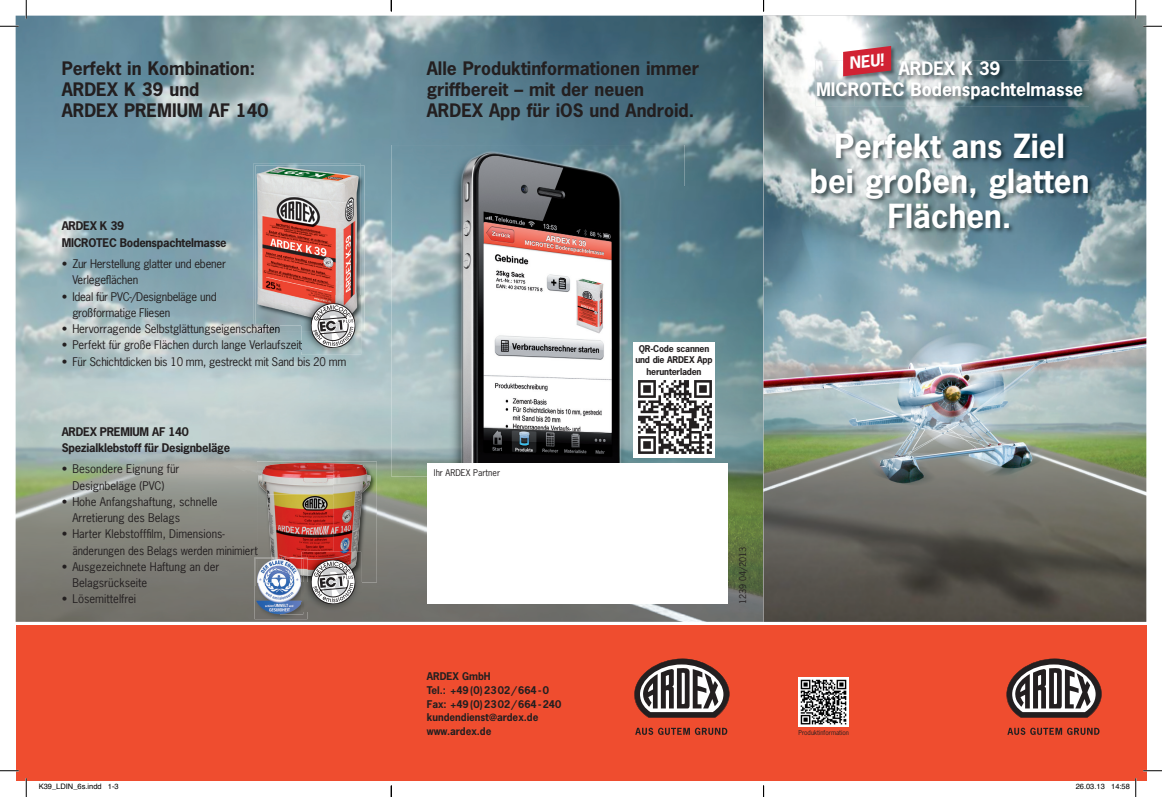
<style>
.page{position:relative;width:1162px;height:797px;background:#fff}
.page>*{position:absolute;margin:0;border:0;box-sizing:border-box;transform-origin:0 0}
.t1{font:700 31.25px/35px "News Gothic";color:#fff;text-align:center}
.t2{font:700 17.5px/21px "News Gothic Std";color:#231f20}
.t3{font:700 17.5px/21px "News Gothic Std";color:#fff;text-align:center}
.t4{font:italic 700 15.62px "News Gothic Std";color:#fff}
.t5{font:11.25px/16.2px "News Gothic";letter-spacing:-.01em;color:#231f20}
.t6{font:700 11.25px/16.2px "News Gothic";letter-spacing:-.02em;color:#231f20}
.t7{font:700 10px/13.8px "News Gothic Std";color:#231f20}
.t8{font:700 8.75px/11.4px "News Gothic";letter-spacing:-.02em;color:#231f20;text-align:center}
.t9{font:8.75px "News Gothic";color:#231f20}
.t10{font:700 8.75px "News Gothic Std";letter-spacing:-.02em;color:#231f20}
.t11{font:7.5px "Helvetica";color:#000}
.t12{font:6.38px "News Gothic Std";color:#231f20}
.s1{font-size:9.38px}
.s2{font-family:"News Gothic Std"}
</style>
<div class="page">
<img style="left:16px;top:16px;width:747px;height:606px">
<img style="left:763px;top:16px;width:383px;height:606px">
<img style="left:815px;top:60px;width:274px;height:46px">
<img style="left:810px;top:132px;width:284px;height:103px">
<div style="left:16px;top:625px;width:1130px;height:156px;background:#ef4d2f"></div>
<svg style="left:1006px;top:658px;width:95px;height:59px"></svg>
<svg style="left:1007px;top:727px;width:92px;height:8px"></svg>
<svg style="left:634px;top:658px;width:95px;height:59px"></svg>
<svg style="left:635px;top:727px;width:92px;height:8px"></svg>
<img style="left:843px;top:46px;width:53px;height:36px">
<svg style="left:843px;top:46px;width:48px;height:30px"></svg>
<img style="left:799px;top:677px;width:49px;height:50px">
<img style="left:279px;top:165px;width:85px;height:166px">
<img style="left:256px;top:325px;width:23px;height:6px">
<img style="left:254px;top:163px;width:106px;height:161px">
<img style="left:256px;top:165px;width:104px;height:160px">
<svg style="left:254px;top:324px;width:25px;height:1px"></svg>
<img style="left:475px;top:187px;width:152px;height:276px">
<img style="left:391px;top:145px;width:84px;height:331px">
<img style="left:475px;top:145px;width:209px;height:42px">
<img style="left:627px;top:186px;width:57px;height:277px">
<div style="left:427px;top:463px;width:300px;height:140px;background:#fff"></div>
<img style="left:257px;top:461px;width:120px;height:121px">
<img style="left:258px;top:463px;width:75px;height:31px">
<img style="left:333px;top:463px;width:37px;height:63px">
<img style="left:267px;top:494px;width:66px;height:32px">
<img style="left:269px;top:526px;width:64px;height:31px">
<img style="left:333px;top:526px;width:26px;height:25px">
<img style="left:254px;top:557px;width:53px;height:62px">
<svg style="left:257px;top:546px;width:14px;height:12px"></svg>
<img style="left:271px;top:557px;width:31px;height:1px">
<img style="left:255px;top:558px;width:24px;height:56px">
<img style="left:279px;top:582px;width:24px;height:32px">
<img style="left:257px;top:558px;width:45px;height:24px">
<img style="left:302px;top:295px;width:59px;height:60px">
<img style="left:302px;top:295px;width:58px;height:30px">
<svg style="left:310px;top:302px;width:46px;height:47px"></svg>
<img style="left:356px;top:551px;width:5px;height:60px">
<img style="left:302px;top:551px;width:55px;height:25px">
<svg style="left:302px;top:558px;width:54px;height:53px;background:#978785"></svg>
<div style="left:633px;top:342px;width:82px;height:115px;background:#fff"></div>
<img style="left:638px;top:380px;width:74px;height:74px">
<svg style="left:0;top:25px;width:19px;height:2px"></svg>
<svg style="left:1143px;top:25px;width:19px;height:2px"></svg>
<svg style="left:0;top:770px;width:19px;height:1px"></svg>
<svg style="left:1143px;top:770px;width:19px;height:1px"></svg>
<svg style="left:25px;top:0;width:2px;height:19px"></svg>
<svg style="left:25px;top:778px;width:2px;height:19px"></svg>
<svg style="left:1135px;top:0;width:1px;height:19px"></svg>
<svg style="left:1135px;top:778px;width:1px;height:19px"></svg>
<svg style="left:390px;top:0;width:2px;height:11px"></svg>
<svg style="left:390px;top:785px;width:2px;height:12px"></svg>
<svg style="left:763px;top:785px;width:1px;height:12px"></svg>
<h2 class="t2" style="left:62px;top:58px;width:208px">Perfekt in Kombination:<br>ARDEX K 39 und<br>ARDEX PREMIUM AF 140</h2>
<p class="t6" style="left:62px;top:218px;width:166px">ARDEX K 39<br>MICROTEC Bodenspachtelmasse</p>
<p class="t5" style="left:72px;top:256px;width:155px;text-indent:-11px">• Zur Herstellung glatter und ebener<br>Verlegeflächen</p>
<p class="t5" style="left:72px;top:288px;width:146px;text-indent:-11px">• Ideal für PVC-/Designbeläge und großformatige Fliesen</p>
<p class="t5" style="left:62px;top:321px;width:220px">• Hervorragende Selbstglättungseigenschaften</p>
<p class="t5" style="left:62px;top:337px;width:242px">• Perfekt für große Flächen durch lange Verlaufszeit</p>
<p class="t5" style="left:62px;top:353px;width:286px">• Für Schichtdicken bis 10 mm, gestreckt mit Sand bis 20 mm</p>
<p class="t6" style="left:62px;top:423px;width:170px">ARDEX PREMIUM AF 140<br>Spezialklebstoff für Designbeläge</p>
<p class="t5" style="left:62px;top:461px;width:119px;text-align:center">• Besondere Eignung für<br>Designbeläge (PVC)</p>
<p class="t5" style="left:72px;top:493px;width:147px;text-indent:-11px">• Hohe Anfangshaftung, schnelle<br>Arretierung des Belags</p>
<p class="t5" style="left:72px;top:526px;width:187px;text-indent:-11px">• Harter Klebstofffilm, Dimensions-<br>änder ungen des Belags werden minimiert</p>
<p class="t5" style="left:72px;top:558px;width:149px;text-indent:-11px">• Ausgezeichnete Haftung an der<br>Belagsrückseite</p>
<p class="t5" style="left:62px;top:591px;width:76px">• Lösemittelfrei</p>
<h2 class="t2" style="left:427px;top:58px;width:274px">Alle Produktinformationen immer griffbereit – mit der neuen<br>ARDEX App für iOS und Android.</h2>
<p class="t9" style="left:434px;top:467px;width:68px">Ihr ARDEX Partner</p>
<p class="t7" style="left:427px;top:669px;width:136px">ARDEX GmbH<br>Tel.: +49 (0) 23 02 / 664 - 0<br>Fax: +49 (0) 23 02 / 664 - 240 kundendienst<span class="s1">@</span>ardex.de www.ardex.de</p>
<p class="t10" style="left:639px;top:343px;width:72px">QR-Code scannen</p>
<p class="t8" style="left:635px;top:354px;width:79px"><span class="s2">und die</span> ARDEX App herunterladen</p>
<p class="t9" style="left:737px;top:604px;width:58px;rotate:-90deg">1239 04/2013</p>
<h3 class="t4" style="left:848px;top:53px;width:36px;rotate:-7deg">NEU!</h3>
<h2 class="t3" style="left:816px;top:58px;width:269px">ARDEX K 39<br>MICROTEC Bodenspachtelmasse</h2>
<h1 class="t1" style="left:810px;top:128px;width:281px">Perfekt ans Ziel bei großen, glatten<br>Flächen.</h1>
<p class="t12" style="left:798px;top:728px;width:52px">Produktinformation</p>
<p class="t11" style="left:39px;top:781px;width:82px">K39_LDIN_6s.indd 1-3</p>
<p class="t11" style="left:1075px;top:781px;width:56px">26.03.13 14:58</p>
</div>
